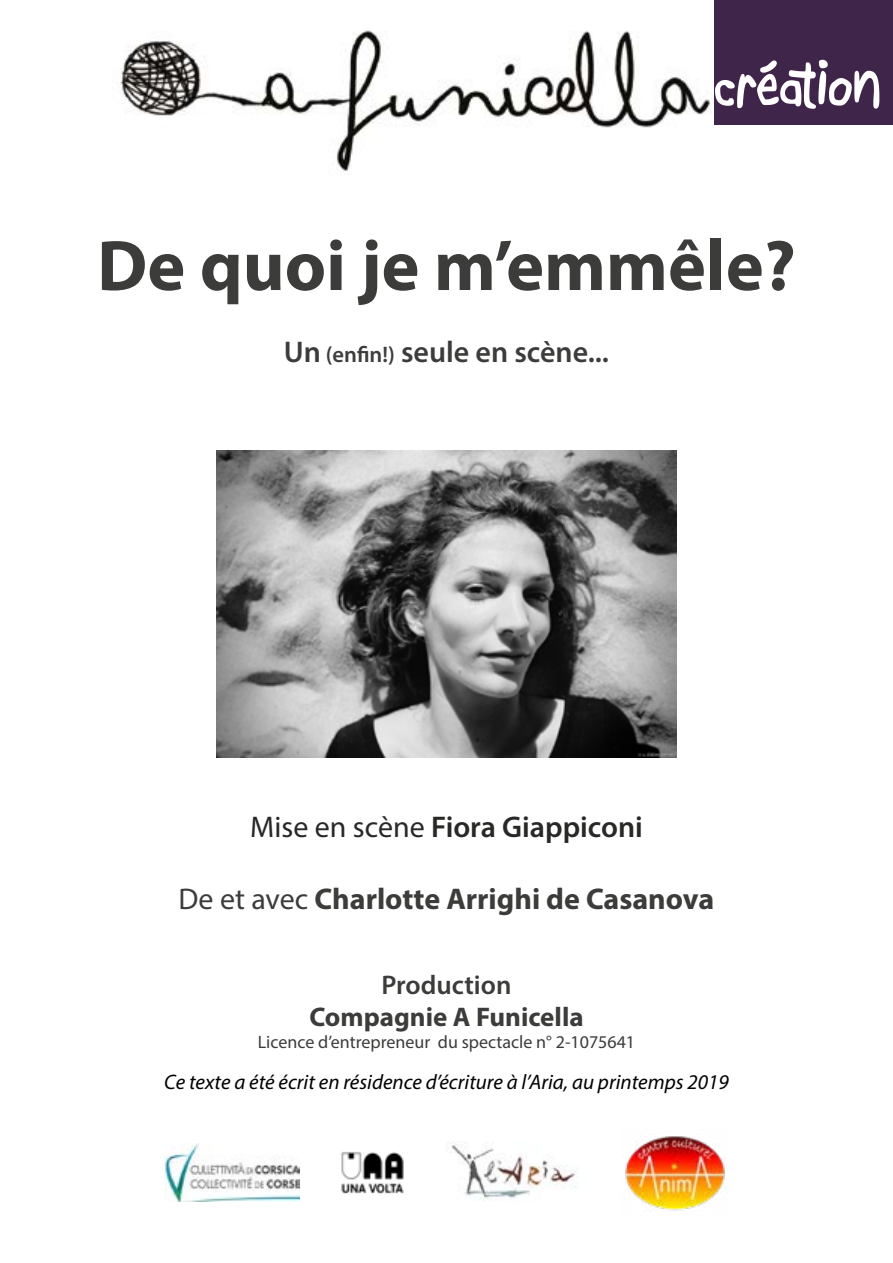
<style>
.page{position:relative;width:893px;height:1263px;background:#fff}
.page>*{position:absolute;margin:0;border:0;box-sizing:border-box;transform-origin:0 0}
.t1{font:700 72px "Myriad Pro";color:#3c3c3b}
.t2{font:700 67.5px "Boopee";color:#fff}
.t3{font:700 30px "Myriad Pro";color:#3c3c3b}
.t4{font:600 30px "Myriad Pro";color:#282827}
.t5{font:600 30px "Myriad Pro";color:#3c3c3b}
.t6{font:700 27px "Myriad Pro";color:#3c3c3b}
.t7{font:600 27px "Myriad Pro";color:#3c3c3b}
.t8{font:italic 21px "Myriad Pro";color:#000}
.t9{font:18px "Myriad Pro";color:#3c3c3b}
.s1{font-size:22.5px}
.s2{font-weight:400}
</style>
<div class="page">
<div style="left:714px;top:0;width:179px;height:124px;background:#3f254a"></div>
<img style="left:120px;top:30px;width:591px;height:141px">
<img style="left:216px;top:451px;width:461px;height:307px">
<img style="left:450px;top:1141px;width:128px;height:60px">
<img style="left:341px;top:1151px;width:63px;height:43px">
<img style="left:164px;top:1143px;width:135px;height:58px">
<img style="left:625px;top:1136px;width:100px;height:75px">
<h2 class="t2" style="left:714px;top:45px;width:169px">création</h2>
<h1 class="t1" style="left:97px;top:219px;width:700px">De quoi je m’emmêle?</h1>
<h3 class="t5" style="left:284px;top:333px;width:327px">Un <span class="s1">(enfin!)</span> seule en scène...</h3>
<h3 class="t4" style="left:250px;top:807px;width:394px"><span class="s2">Mise en scène</span> Fiora Giappiconi</h3>
<h3 class="t3" style="left:178px;top:879px;width:537px"><span class="s2">De et avec</span> Charlotte Arrighi de Casanova</h3>
<p class="t7" style="left:381px;top:968px;width:132px">Production</p>
<p class="t6" style="left:309px;top:1000px;width:276px">Compagnie A Funicella</p>
<p class="t9" style="left:258px;top:1031px;width:379px">Licence d’entrepreneur du spectacle n° 2-1075641</p>
<p class="t8" style="left:164px;top:1069px;width:566px">Ce texte a été écrit en résidence d’écriture à l’Aria, au printemps 2019</p>
</div>
